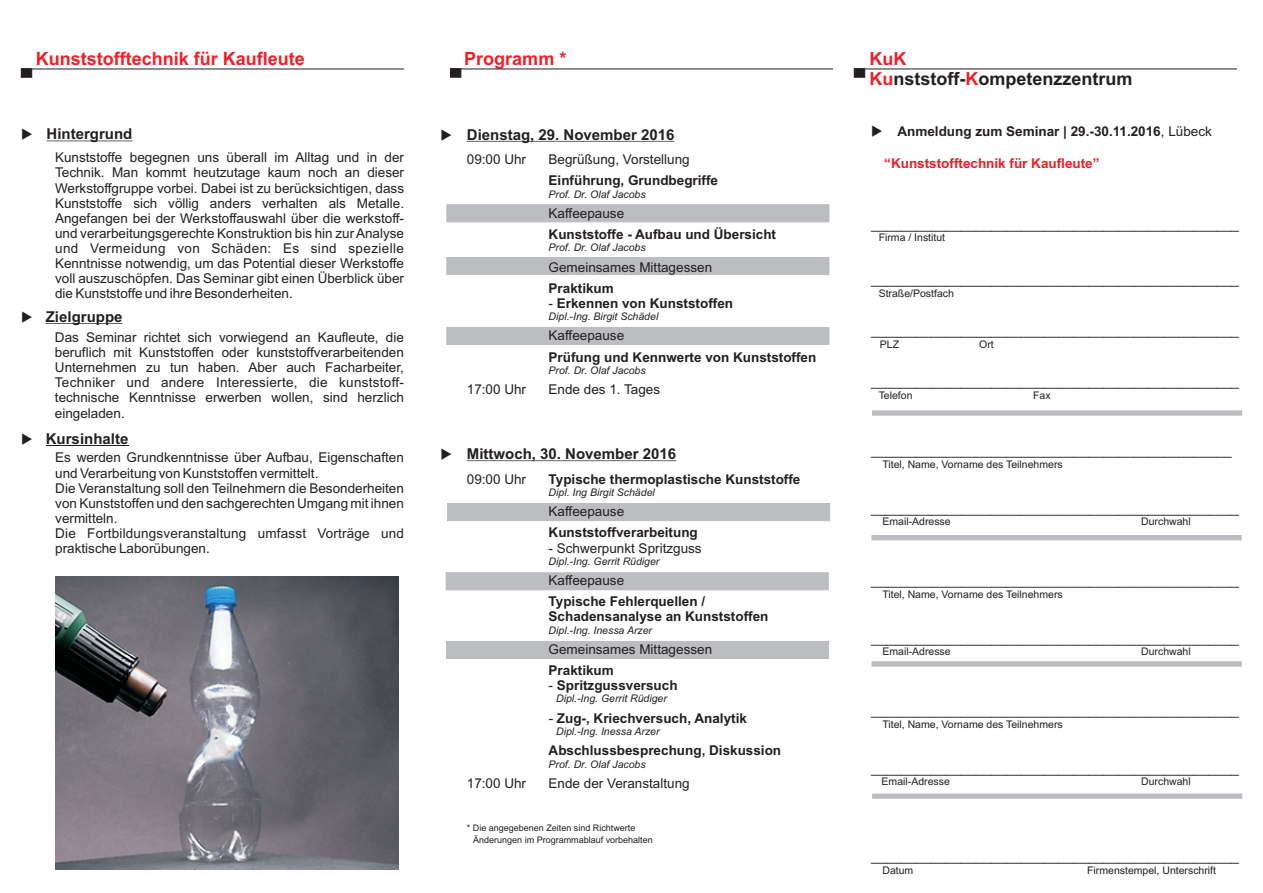
<style>
.page{position:relative;width:1263px;height:893px;background:#fff}
.page>*{position:absolute;margin:0;border:0;box-sizing:border-box;transform-origin:0 0}
.t1{font:700 18.3px "Arial";color:#ee2028}
.t2{font:700 18px/20.1px "Arial";color:#231f20}
.t3{font:700 15px "Arial";color:#231f20}
.t4{font:13.5px/15.1px "Arial";color:#231f20;text-align:justify}
.t5{font:700 13.5px/15.1px "Arial";color:#231f20}
.t6{font:700 13.5px "Arial";color:#ee1c28}
.t7{font:10.5px "Arial";color:#231f20}
.t8{font:italic 10.5px "Arial";color:#231f20}
.t9{font:9px/12px "Arial";color:#231f20}
.s1{color:#ee2028}
.s2{font-weight:400}
.s3{font-weight:400;font-style:italic}
</style>
<div class="page">
<div style="left:446px;top:641px;width:383px;height:18px;background:#bcbdc0"></div>
<div style="left:446px;top:572px;width:382px;height:18px;background:#bcbdc0"></div>
<div style="left:447px;top:503px;width:383px;height:18px;background:#bcbdc0"></div>
<div style="left:446px;top:204px;width:383px;height:18px;background:#bcbdc0"></div>
<div style="left:446px;top:257px;width:383px;height:18px;background:#bcbdc0"></div>
<div style="left:446px;top:327px;width:383px;height:18px;background:#bcbdc0"></div>
<hr style="left:467px;top:141px;width:207px;height:1px;background:#231f20">
<hr style="left:467px;top:460px;width:209px;height:1px;background:#231f20">
<hr style="left:47px;top:141px;width:85px;height:1px;background:#231f20">
<hr style="left:46px;top:323px;width:76px;height:1px;background:#231f20">
<hr style="left:46px;top:446px;width:82px;height:1px;background:#231f20">
<hr style="left:21px;top:69px;width:383px;height:1px;background:#231f20">
<svg style="left:21px;top:68px;width:11px;height:10px"></svg>
<hr style="left:450px;top:69px;width:383px;height:1px;background:#231f20">
<svg style="left:450px;top:68px;width:11px;height:10px"></svg>
<hr style="left:854px;top:69px;width:383px;height:1px;background:#231f20">
<svg style="left:854px;top:68px;width:11px;height:10px"></svg>
<svg style="left:872px;top:411px;width:370px;height:4px"></svg>
<div style="left:872px;top:535px;width:369px;height:5px;background:#bcbdc0"></div>
<svg style="left:872px;top:661px;width:369px;height:5px;background:#bfc0c2"></svg>
<svg style="left:872px;top:794px;width:370px;height:5px;background:#bdbec1"></svg>
<img style="left:56px;top:576px;width:342px;height:294px">
<h1 class="t1" style="left:36px;top:52px;width:270px">Kunststofftechnik für Kaufleute</h1>
<p class="t3" style="left:47px;top:128px;width:87px">Hintergrund</p>
<p class="t4" style="left:55px;top:151px;width:350px">Kunststoffe begegnen uns überall im Alltag und in der Technik. Man kommt heutzutage kaum noch an dieser Werkstoffgruppe vorbei. Dabei ist zu berücksichtigen, dass Kunststoffe sich völlig anders verhalten als Metalle.<br>Angefangen bei der Werkstoffauswahl über die werkstoff&shy;und verarbeitungsgerechte Konstruktion bis hin zur Analyse und Vermeidung von Schäden: Es sind spezielle Kenntnisse notwendig, um das Potential dieser Werkstoffe voll auszuschöpfen. Das Seminar gibt einen Überblick über die Kunststoffe und ihre Besonderheiten.</p>
<p class="t3" style="left:21px;top:311px;width:103px">◆Zielgruppe</p>
<p class="t4" style="left:55px;top:331px;width:351px">Das Seminar richtet sich vorwiegend an Kaufleute, die beruflich mit Kunststoffen oder kunststoffverarbeitenden Unternehmen zu tun haben. Aber auch Facharbeiter, Techniker und andere Interessierte, die kunststoff&shy;technische Kenntnisse erwerben wollen, sind herzlich eingeladen.</p>
<p class="t3" style="left:21px;top:433px;width:109px">◆Kursinhalte</p>
<p class="t4" style="left:55px;top:451px;width:350px;text-align:left">Es werden Grundkenntnisse über Aufbau, Eigenschaften und Verarbeitung von Kunststoffen vermittelt.<br>Die Veranstaltung soll den Teilnehmern die Besonderheiten von Kunststoffen und den sachgerechten Umgang mit ihnen vermitteln.<br>Die Fortbildungsveranstaltung umfasst Vorträge und praktische Laborübungen.</p>
<h1 class="t1" style="left:464px;top:51px;width:104px">Programm *</h1>
<h2 class="t2" style="left:869px;top:50px;width:264px"><span class="s1">KuK<br>Ku</span>nststoff-<span class="s1">K</span>ompetenzzentrum</h2>
<p class="t3" style="left:441px;top:129px;width:235px">◆Dienstag, 29. November 2016</p>
<p class="t4" style="left:467px;top:153px;width:61px">09:00 Uhr</p>
<p class="t4" style="left:549px;top:153px;width:143px">Begrüßung, Vorstellung</p>
<p class="t5" style="left:549px;top:174px;width:171px">Einführung, Grundbegriffe</p>
<p class="t8" style="left:549px;top:190px;width:99px">Prof. Dr. Olaf Jacobs</p>
<p class="t4" style="left:549px;top:207px;width:77px">Kaffeepause</p>
<p class="t5" style="left:549px;top:228px;width:229px">Kunststoffe - Aufbau und Übersicht</p>
<p class="t8" style="left:549px;top:244px;width:99px">Prof. Dr. Olaf Jacobs</p>
<p class="t4" style="left:549px;top:260px;width:165px">Gemeinsames Mittagessen</p>
<p class="t5" style="left:549px;top:282px;width:67px">Praktikum</p>
<p class="t5" style="left:549px;top:297px;width:186px"><span class="s2">-</span> Erkennen von Kunststoffen</p>
<p class="t8" style="left:549px;top:312px;width:111px">Dipl.-Ing. Birgit Schädel</p>
<p class="t4" style="left:549px;top:329px;width:77px">Kaffeepause</p>
<p class="t5" style="left:549px;top:350px;width:269px">Prüfung und Kennwerte von Kunststoffen</p>
<p class="t8" style="left:549px;top:366px;width:99px">Prof. Dr. Olaf Jacobs</p>
<p class="t4" style="left:467px;top:383px;width:61px">17:00 Uhr</p>
<p class="t4" style="left:549px;top:383px;width:113px">Ende des 1. Tages</p>
<p class="t3" style="left:441px;top:448px;width:237px">◆Mittwoch, 30. November 2016</p>
<p class="t4" style="left:467px;top:473px;width:61px">09:00 Uhr</p>
<p class="t5" style="left:549px;top:473px;width:253px">Typische thermoplastische Kunststoffe</p>
<p class="t8" style="left:549px;top:488px;width:108px">Dipl. Ing Birgit Schädel</p>
<p class="t4" style="left:549px;top:505px;width:77px">Kaffeepause</p>
<p class="t5" style="left:549px;top:526px;width:151px">Kunststoffverarbeitung</p>
<p class="t4" style="left:549px;top:541px;width:155px">- Schwerpunkt Spritzguss</p>
<p class="t8" style="left:549px;top:557px;width:112px">Dipl.-Ing. Gerrit Rüdiger</p>
<p class="t4" style="left:549px;top:574px;width:77px">Kaffeepause</p>
<p class="t5" style="left:549px;top:595px;width:221px">Typische Fehlerquellen /<br>Schadensanalyse an Kunststoffen</p>
<p class="t8" style="left:549px;top:626px;width:105px">Dipl.-Ing. Inessa Arzer</p>
<p class="t4" style="left:549px;top:643px;width:165px">Gemeinsames Mittagessen</p>
<p class="t5" style="left:549px;top:664px;width:67px">Praktikum</p>
<p class="t5" style="left:549px;top:679px;width:131px"><span class="s2">-</span> Spritzgussversuch</p>
<p class="t8" style="left:556px;top:695px;width:112px">Dipl.-Ing. Gerrit Rüdiger</p>
<p class="t5" style="left:549px;top:712px;width:200px"><span class="s3">-</span> Zug-, Kriechversuch, Analytik</p>
<p class="t5" style="left:549px;top:744px;width:234px">Abschlussbesprechung, Diskussion</p>
<p class="t8" style="left:549px;top:760px;width:99px">Prof. Dr. Olaf Jacobs</p>
<p class="t8" style="left:556px;top:727px;width:105px">Dipl.-Ing. Inessa Arzer</p>
<p class="t4" style="left:467px;top:777px;width:61px">17:00 Uhr</p>
<p class="t4" style="left:549px;top:777px;width:143px">Ende der Veranstaltung</p>
<p class="t9" style="left:473px;top:823px;width:181px;text-indent:-6px">* Die angegebenen Zeiten sind Richtwerte<br>Änderungen im Programmablauf vorbehalten</p>
<p class="t5" style="left:871px;top:125px;width:342px">◆Anmeldung zum Seminar | 29.-30.11.2016<span class="s2">, Lübeck</span></p>
<p class="t6" style="left:884px;top:158px;width:217px">“Kunststofftechnik für Kaufleute”</p>
<p class="t4" style="left:871px;top:217px;width:369px">_________________________________________________</p>
<p class="t7" style="left:879px;top:234px;width:68px">Firma / Institut</p>
<p class="t4" style="left:871px;top:273px;width:369px">_________________________________________________</p>
<p class="t7" style="left:879px;top:290px;width:77px">Straße/Postfach</p>
<p class="t4" style="left:871px;top:324px;width:369px">_________________________________________________</p>
<p class="t7" style="left:880px;top:340px;width:21px">PLZ</p>
<p class="t7" style="left:979px;top:340px;width:16px">Ort</p>
<p class="t4" style="left:871px;top:375px;width:369px">_________________________________________________</p>
<p class="t7" style="left:879px;top:391px;width:35px">Telefon</p>
<p class="t7" style="left:1033px;top:391px;width:19px">Fax</p>
<p class="t4" style="left:871px;top:444px;width:362px">________________________________________________</p>
<p class="t7" style="left:882px;top:460px;width:182px">Titel, Name, Vorname des Teilnehmers</p>
<p class="t4" style="left:871px;top:501px;width:369px">_________________________________________________</p>
<p class="t7" style="left:882px;top:518px;width:70px">Email-Adresse</p>
<p class="t7" style="left:1141px;top:518px;width:51px">Durchwahl</p>
<p class="t4" style="left:871px;top:574px;width:369px">_________________________________________________</p>
<p class="t7" style="left:882px;top:590px;width:182px">Titel, Name, Vorname des Teilnehmers</p>
<p class="t4" style="left:871px;top:631px;width:369px">_________________________________________________</p>
<p class="t7" style="left:882px;top:648px;width:70px">Email-Adresse</p>
<p class="t7" style="left:1141px;top:648px;width:51px">Durchwahl</p>
<p class="t4" style="left:871px;top:704px;width:369px">_________________________________________________</p>
<p class="t7" style="left:882px;top:720px;width:182px">Titel, Name, Vorname des Teilnehmers</p>
<p class="t4" style="left:871px;top:761px;width:369px">_________________________________________________</p>
<p class="t7" style="left:881px;top:778px;width:70px">Email-Adresse</p>
<p class="t7" style="left:1141px;top:778px;width:51px">Durchwahl</p>
<p class="t4" style="left:871px;top:850px;width:369px">_________________________________________________</p>
<p class="t7" style="left:882px;top:867px;width:32px">Datum</p>
<p class="t7" style="left:1087px;top:867px;width:130px">Firmenstempel, Unterschrift</p>
</div>
